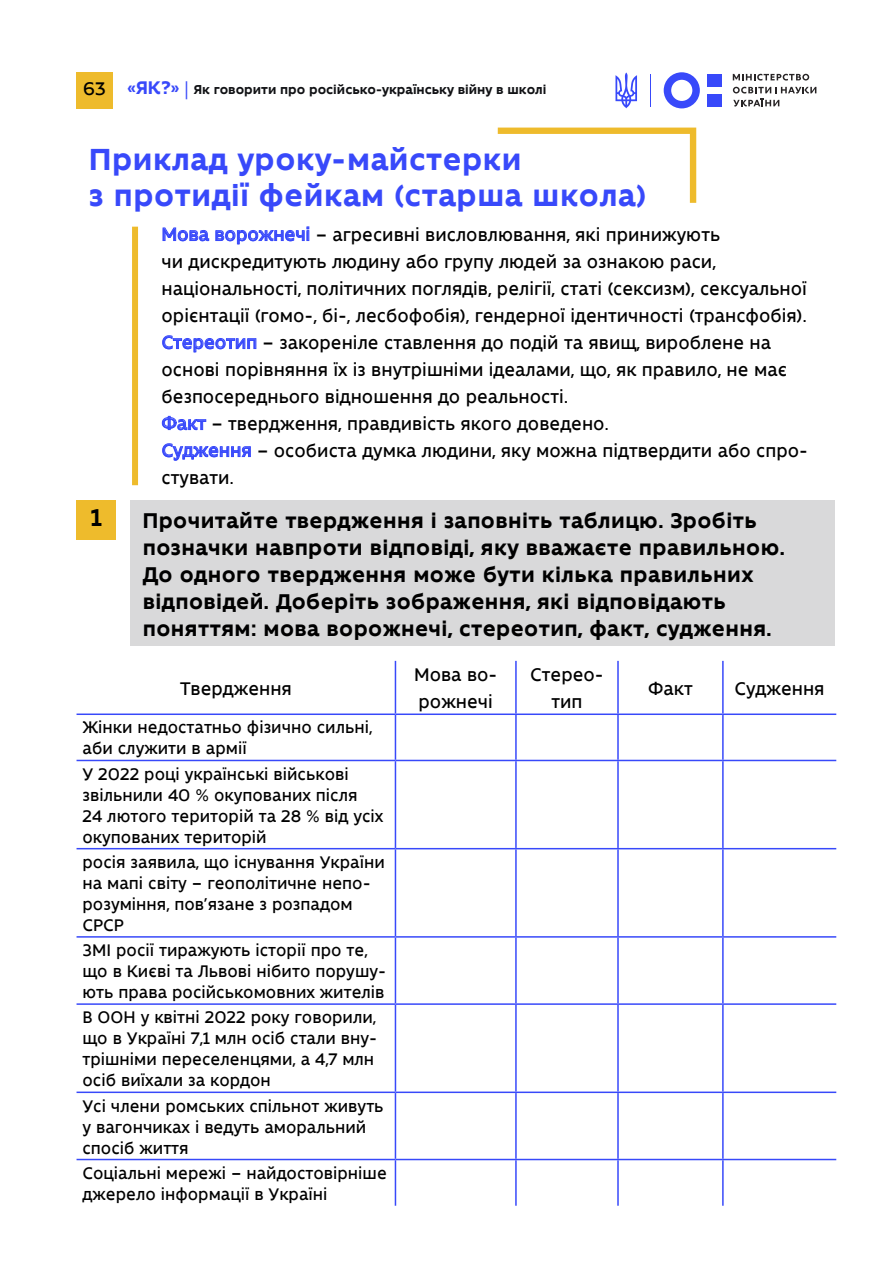
<style>
.page{position:relative;width:893px;height:1263px;background:#fff}
.page>*{position:absolute;margin:0;border:0;box-sizing:border-box;transform-origin:0 0}
.t1{font:700 30px/36px "Innerspace";letter-spacing:.02em;color:#3849fa}
.t2{font:700 24px "Innerspace";color:#000}
.t3{font:700 21px/27px "Innerspace";letter-spacing:.02em;color:#000}
.t4{font:18px/27px "Microtype";color:#000}
.t5{font:16.5px/21px "Microtype";color:#000}
.t6{font:700 12.75px "Innerspace";color:#111215}
.s1{font-family:"Microtype";font-weight:400;font-size:18px;color:#000}
.s2{font-size:18px;color:#3849fa}
.s3{color:#3849fa}
</style>
<div class="page">
<div style="left:77px;top:72px;width:36px;height:36px;background:#eebb2c"></div>
<svg style="left:664px;top:72px;width:36px;height:36px"></svg>
<div style="left:707px;top:94px;width:14px;height:13px;background:#3849fa"></div>
<div style="left:707px;top:74px;width:14px;height:13px;background:#3849fa"></div>
<svg style="left:733px;top:74px;width:76px;height:7px"></svg>
<svg style="left:733px;top:87px;width:83px;height:20px"></svg>
<svg style="left:615px;top:72px;width:22px;height:36px"></svg>
<hr style="left:650px;top:74px;width:1px;height:33px;background:#3849fa">
<svg style="left:498px;top:128px;width:198px;height:75px"></svg>
<div style="left:132px;top:227px;width:6px;height:258px;background:#eebb2c"></div>
<svg style="left:163px;top:227px;width:46px;height:14px"></svg>
<svg style="left:215px;top:227px;width:94px;height:17px"></svg>
<svg style="left:162px;top:335px;width:94px;height:17px"></svg>
<svg style="left:162px;top:416px;width:44px;height:14px"></svg>
<svg style="left:162px;top:443px;width:89px;height:18px"></svg>
<div style="left:130px;top:500px;width:705px;height:146px;background:#d9d9da"></div>
<div style="left:77px;top:500px;width:39px;height:40px;background:#eebb2c"></div>
<hr style="left:395px;top:661px;width:1px;height:52px;background:#3849fa">
<hr style="left:515px;top:661px;width:2px;height:52px;background:#3849fa">
<hr style="left:617px;top:661px;width:2px;height:52px;background:#3849fa">
<hr style="left:722px;top:661px;width:2px;height:52px;background:#3849fa">
<hr style="left:77px;top:713px;width:318px;height:2px;background:#3849fa">
<hr style="left:395px;top:713px;width:121px;height:2px;background:#3849fa">
<hr style="left:395px;top:715px;width:1px;height:45px;background:#3849fa">
<hr style="left:516px;top:713px;width:102px;height:2px;background:#3849fa">
<hr style="left:515px;top:715px;width:2px;height:45px;background:#3849fa">
<hr style="left:618px;top:713px;width:105px;height:2px;background:#3849fa">
<hr style="left:617px;top:715px;width:2px;height:45px;background:#3849fa">
<hr style="left:723px;top:713px;width:113px;height:2px;background:#3849fa">
<hr style="left:722px;top:715px;width:2px;height:45px;background:#3849fa">
<hr style="left:77px;top:760px;width:318px;height:1px;background:#3849fa">
<hr style="left:395px;top:760px;width:121px;height:1px;background:#3849fa">
<hr style="left:395px;top:761px;width:1px;height:87px;background:#3849fa">
<hr style="left:516px;top:760px;width:102px;height:1px;background:#3849fa">
<hr style="left:515px;top:761px;width:2px;height:87px;background:#3849fa">
<hr style="left:618px;top:760px;width:105px;height:1px;background:#3849fa">
<hr style="left:617px;top:761px;width:2px;height:87px;background:#3849fa">
<hr style="left:723px;top:760px;width:113px;height:1px;background:#3849fa">
<hr style="left:722px;top:761px;width:2px;height:87px;background:#3849fa">
<hr style="left:77px;top:848px;width:318px;height:1px;background:#3849fa">
<hr style="left:395px;top:848px;width:121px;height:1px;background:#3849fa">
<hr style="left:395px;top:849px;width:1px;height:87px;background:#3849fa">
<hr style="left:516px;top:848px;width:102px;height:1px;background:#3849fa">
<hr style="left:515px;top:849px;width:2px;height:87px;background:#3849fa">
<hr style="left:618px;top:848px;width:105px;height:1px;background:#3849fa">
<hr style="left:617px;top:849px;width:2px;height:87px;background:#3849fa">
<hr style="left:723px;top:848px;width:113px;height:1px;background:#3849fa">
<hr style="left:722px;top:849px;width:2px;height:87px;background:#3849fa">
<hr style="left:77px;top:936px;width:318px;height:2px;background:#3849fa">
<hr style="left:395px;top:936px;width:121px;height:2px;background:#3849fa">
<hr style="left:395px;top:938px;width:1px;height:65px;background:#3849fa">
<hr style="left:516px;top:936px;width:102px;height:2px;background:#3849fa">
<hr style="left:515px;top:938px;width:2px;height:65px;background:#3849fa">
<hr style="left:618px;top:936px;width:105px;height:2px;background:#3849fa">
<hr style="left:617px;top:938px;width:2px;height:65px;background:#3849fa">
<hr style="left:723px;top:936px;width:113px;height:2px;background:#3849fa">
<hr style="left:722px;top:938px;width:2px;height:65px;background:#3849fa">
<hr style="left:77px;top:1003px;width:318px;height:2px;background:#3849fa">
<hr style="left:395px;top:1003px;width:121px;height:2px;background:#3849fa">
<hr style="left:395px;top:1005px;width:1px;height:86px;background:#3849fa">
<hr style="left:516px;top:1003px;width:102px;height:2px;background:#3849fa">
<hr style="left:515px;top:1005px;width:2px;height:86px;background:#3849fa">
<hr style="left:618px;top:1003px;width:105px;height:2px;background:#3849fa">
<hr style="left:617px;top:1005px;width:2px;height:86px;background:#3849fa">
<hr style="left:723px;top:1003px;width:113px;height:2px;background:#3849fa">
<hr style="left:722px;top:1005px;width:2px;height:86px;background:#3849fa">
<hr style="left:77px;top:1091px;width:318px;height:2px;background:#3849fa">
<hr style="left:395px;top:1091px;width:121px;height:2px;background:#3849fa">
<hr style="left:395px;top:1093px;width:1px;height:66px;background:#3849fa">
<hr style="left:516px;top:1091px;width:102px;height:2px;background:#3849fa">
<hr style="left:515px;top:1093px;width:2px;height:66px;background:#3849fa">
<hr style="left:618px;top:1091px;width:105px;height:2px;background:#3849fa">
<hr style="left:617px;top:1093px;width:2px;height:66px;background:#3849fa">
<hr style="left:723px;top:1091px;width:113px;height:2px;background:#3849fa">
<hr style="left:722px;top:1093px;width:2px;height:66px;background:#3849fa">
<hr style="left:77px;top:1159px;width:318px;height:1px;background:#3849fa">
<hr style="left:395px;top:1159px;width:121px;height:1px;background:#3849fa">
<hr style="left:395px;top:1160px;width:1px;height:46px;background:#3849fa">
<hr style="left:516px;top:1159px;width:102px;height:1px;background:#3849fa">
<hr style="left:515px;top:1160px;width:2px;height:46px;background:#3849fa">
<hr style="left:618px;top:1159px;width:105px;height:1px;background:#3849fa">
<hr style="left:617px;top:1160px;width:2px;height:46px;background:#3849fa">
<hr style="left:723px;top:1159px;width:113px;height:1px;background:#3849fa">
<hr style="left:722px;top:1160px;width:2px;height:46px;background:#3849fa">
<p class="t6" style="left:83px;top:83px;width:465px"><span class="s1">63</span> <span class="s2">«ЯК?»</span> Як говорити про російсько-українську війну в школі</p>
<h1 class="t1" style="left:89px;top:143px;width:558px">Приклад уроку-майстерки<br>з протидії фейкам (старша школа)</h1>
<p class="t4" style="left:162px;top:221px;width:648px"><span class="s3">Мова ворожнечі</span> – агресивні висловлювання, які принижують<br>чи дискредитують людину або групу людей за ознакою раси, національності, політичних поглядів, релігії, статі (сексизм), сексуальної орієнтації (гомо-, бі-, лесбофобія), гендерної ідентичності (трансфобія).<br><span class="s3">Стереотип</span> – закореніле ставлення до подій та явищ, вироблене на основі порівняння їх із внутрішніми ідеалами, що, як правило, не має безпосереднього відношення до реальності.<br><span class="s3">Факт</span> – твердження, правдивість якого доведено.<br><span class="s3">Судження</span> – особиста думка людини, яку можна підтвердити або спро&shy;стувати.</p>
<h2 class="t2" style="left:91px;top:505px;width:12px">1</h2>
<p class="t3" style="left:143px;top:507px;width:643px">Прочитайте твердження і заповніть таблицю. Зробіть позначки навпроти відповіді, яку вважаєте правильною.<br>До одного твердження може бути кілька правильних відповідей. Доберіть зображення, які відповідають поняттям: мова ворожнечі, стереотип, факт, судження.</p>
<p class="t4" style="left:180px;top:676px;width:113px">Твердження</p>
<p class="t5" style="left:83px;top:718px;width:291px">Жінки недостатньо фізично сильні, аби служити в армії</p>
<p class="t5" style="left:83px;top:764px;width:268px">У 2022 році українські військові звільнили 40</p>
<p class="t5" style="left:83px;top:785px;width:277px;text-indent:132px">окупованих після<br>24 лютого територій та 28</p>
<p class="t5" style="left:325px;top:806px;width:60px">від усіх</p>
<p class="t5" style="left:83px;top:825px;width:304px;line-height:25.2px">окупованих територій<br>росія заявила, що існування України</p>
<p class="t5" style="left:83px;top:873px;width:290px">на мапі світу – геополітичне непо&shy;розуміння, пов’язане з розпадом<br>СРСР</p>
<p class="t5" style="left:83px;top:940px;width:305px">ЗМІ росії тиражують історії про те, що в Києві та Львові нібито порушу&shy;ють права російськомовних жителів</p>
<p class="t5" style="left:83px;top:1008px;width:296px">В ООН у квітні 2022 року говорили, що в Україні 7,1 млн осіб стали вну&shy;трішніми переселенцями, а 4,7 млн осіб виїхали за кордон</p>
<p class="t5" style="left:82px;top:1096px;width:303px">Усі члени ромських спільнот живуть у вагончиках і ведуть аморальний спосіб життя</p>
<p class="t5" style="left:82px;top:1163px;width:306px">Соціальні мережі – найдостовірніше джерело інформації в Україні</p>
<p class="t4" style="left:414px;top:662px;width:85px">Мова во&shy;рожнечі</p>
<p class="t4" style="left:530px;top:662px;width:75px;text-align:center">Стерео&shy;тип</p>
<p class="t4" style="left:648px;top:676px;width:46px">Факт</p>
<p class="t4" style="left:734px;top:676px;width:92px">Судження</p>
</div>
